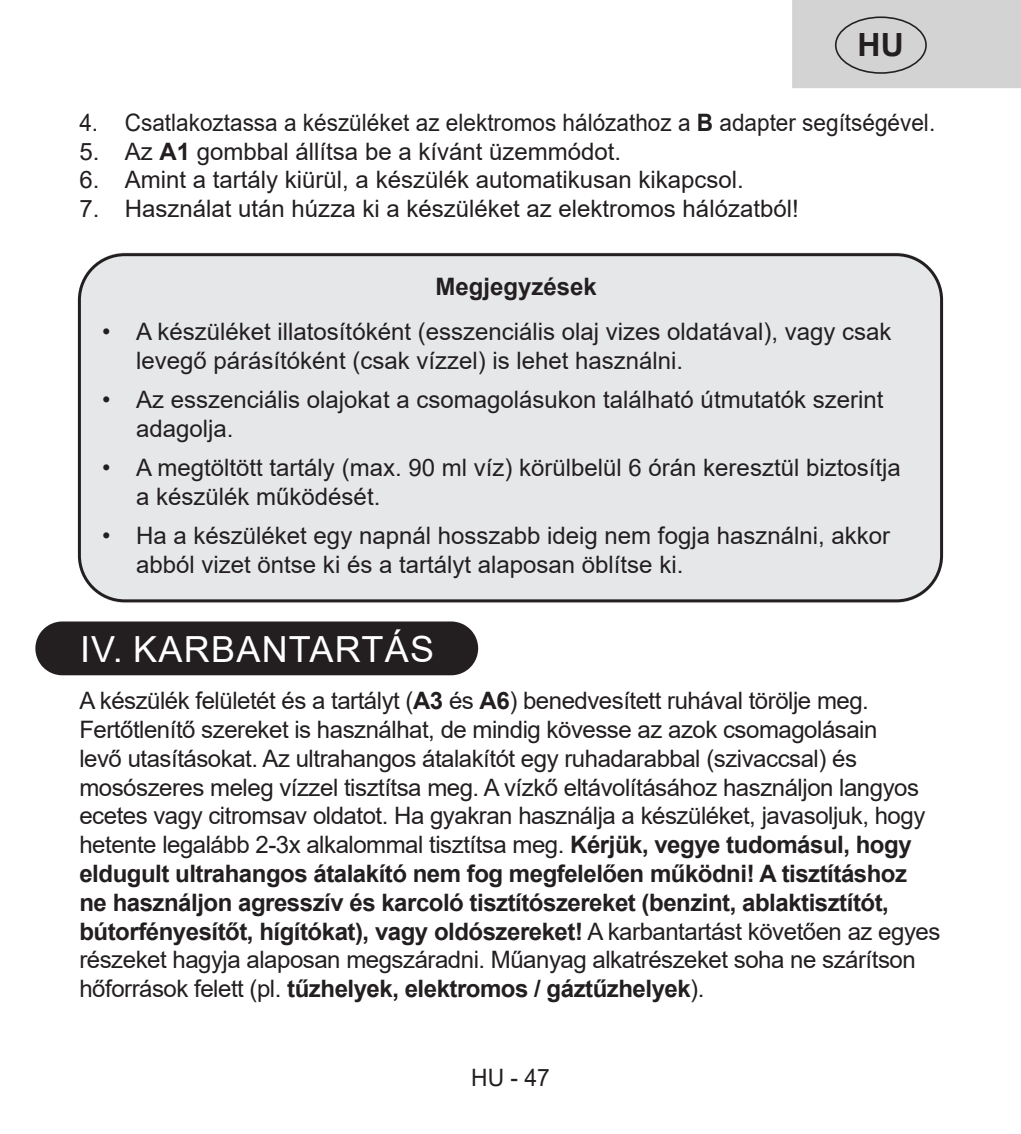
<style>
.page{position:relative;width:1021px;height:1134px;background:#fff}
.page>*{position:absolute;margin:0;border:0;box-sizing:border-box;transform-origin:0 0}
.NADPISY__ČERNÁ{font:36px "Arial";letter-spacing:.035em;color:#fff}
.t1{font:700 32px "Arial";color:#231f20}
.klasický_text{font:24px/28.8px "Arial";letter-spacing:-.02em;color:#231f20}
.klasický_text-2{font:24px/28.8px "Arial";color:#231f20}
.klasický_text-3{font:24px "Arial";color:#231f20;scale:.94 1}
.RÁMEČEK_-_nadpisek{font:700 24px "Arial";color:#231f20}
.klasický_text-4{font:24px "Arial";color:#231f20;scale:.95 1}
.s1{font-weight:700}
</style>
<div class="page">
<div style="left:792px;top:0;width:228px;height:88px;background:#d3d3d3"></div>
<div style="left:835px;top:16px;width:91px;height:58px;border:2px solid #231f20;border-radius:50%"></div>
<div style="left:79px;top:252px;width:862px;height:351px;background:#e6e7e9;border-radius:45px"></div>
<div style="left:78px;top:253px;width:865px;height:349px;border:3px solid #231f20;border-radius:45px"></div>
<div style="left:56px;top:642px;width:401px;height:12px;background:#231f20"></div>
<div style="left:35px;top:621px;width:443px;height:54px;border:20px solid #231f20;border-radius:17px"></div>
<h2 class="t1" style="left:857px;top:22px;width:48px">HU</h2>
<p class="klasický_text-3" style="left:79px;top:106px;width:912px">4. Csatlakoztassa a készüléket az elektromos hálózathoz a <span class="s1">B</span> adapter segítségével.</p>
<p class="klasický_text-2" style="left:79px;top:137px;width:543px">5. Az <span class="s1">A1</span> gombbal állítsa be a kívánt üzemmódot.</p>
<p class="klasický_text-2" style="left:79px;top:165px;width:666px">6. Amint a tartály kiürül, a készülék automatikusan kikapcsol.</p>
<p class="klasický_text-2" style="left:79px;top:194px;width:720px">7. Használat után húzza ki a készüléket az elektromos hálózatból!</p>
<p class="RÁMEČEK_-_nadpisek" style="left:435px;top:269px;width:163px">Megjegyzések</p>
<p class="klasický_text-2" style="left:136px;top:317px;width:756px;text-indent:-34px">• A készüléket illatosítóként (esszenciális olaj vizes oldatával), vagy csak levegő párásítóként (csak vízzel) is lehet használni.</p>
<p class="klasický_text-2" style="left:136px;top:385px;width:748px;text-indent:-34px">• Az esszenciális olajokat a csomagolásukon található útmutatók szerint adagolja.</p>
<p class="klasický_text-2" style="left:136px;top:453px;width:766px;text-indent:-34px">• A megtöltött tartály (max. 90 ml víz) körülbelül 6 órán keresztül biztosítja a készülék működését.</p>
<p class="klasický_text-2" style="left:136px;top:521px;width:755px;text-indent:-34px">• Ha a készüléket egy napnál hosszabb ideig nem fogja használni, akkor abból vizet öntse ki és a tartályt alaposan öblítse ki.</p>
<p class="NADPISY__ČERNÁ" style="left:80px;top:624px;width:355px">IV. KARBANTARTÁS</p>
<p class="klasický_text" style="left:79px;top:686px;width:862px">A készülék felületét és a tartályt (<span class="s1">A3</span> és <span class="s1">A6</span>) benedvesített ruhával törölje meg.<br>Fertőtlenítő szereket is használhat, de mindig kövesse az azok csomagolásain<br>levő utasításokat. Az ultrahangos átalakítót egy ruhadarabbal (szivaccsal) és mosószeres meleg vízzel tisztítsa meg. A vízkő eltávolításához használjon langyos ecetes vagy citromsav oldatot. Ha gyakran használja a készüléket, javasoljuk, hogy hetente legalább 2-3x alkalommal tisztítsa meg. <span class="s1">Kérjük, vegye tudomásul, hogy eldugult ultrahangos átalakító nem fog megfelelően működni! A tisztításhoz ne használjon agresszív és karcoló tisztítószereket (benzint, ablaktisztítót, bútorfényesítőt, hígítókat), vagy oldószereket!</span> A karbantartást követően az egyes részeket hagyja alaposan megszáradni. Műanyag alkatrészeket soha ne szárítson hőforrások felett (pl. <span class="s1">tűzhelyek, elektromos / gáztűzhelyek</span>).</p>
<p class="klasický_text-4" style="left:471px;top:1061px;width:84px">HU - 47</p>
</div>
